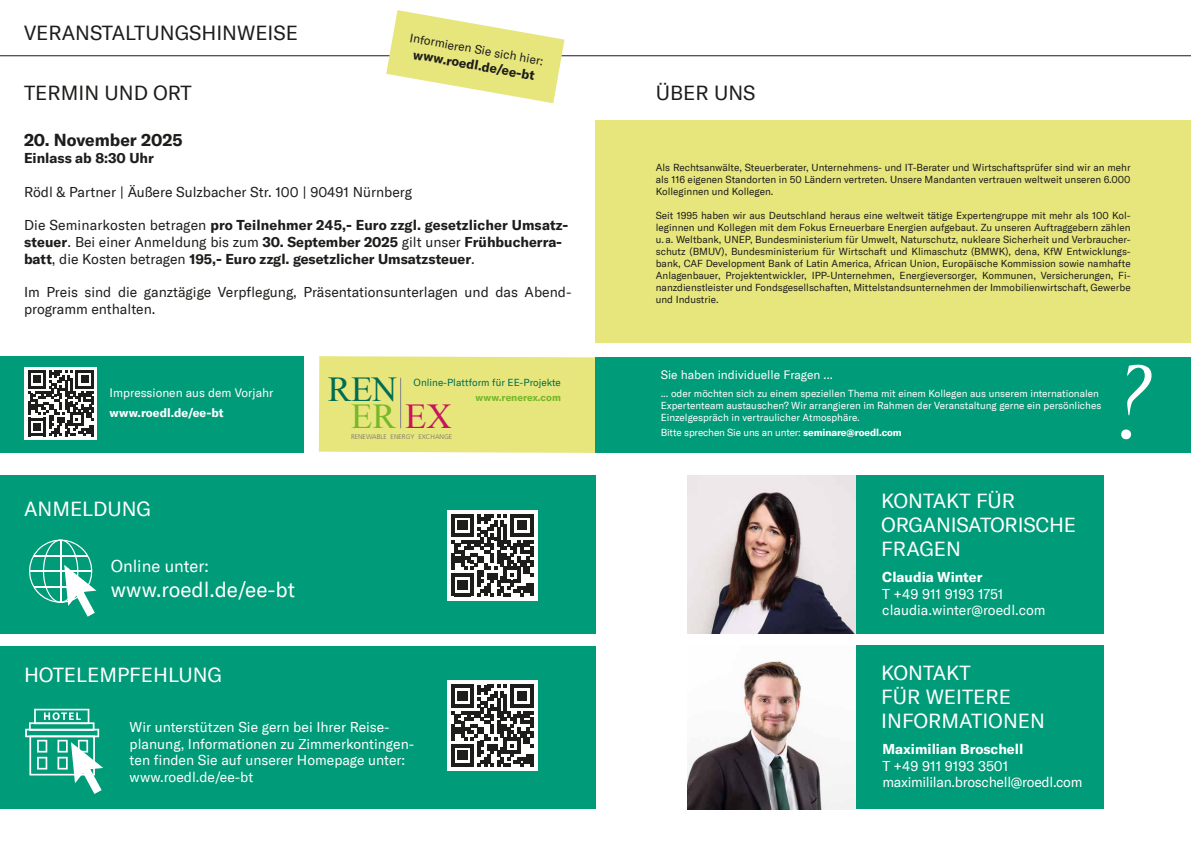
<style>
.page{position:relative;width:1191px;height:842px;background:#fff}
.page>*{position:absolute;margin:0;border:0;box-sizing:border-box;transform-origin:0 0}
.t1{font:35px "Times New Roman";color:#76b82a}
.t2{font:35px "Times New Roman";color:#006c52}
.t3{font:20.9px "GT America";color:#fff}
.t4{font:20px/24px "GT America";color:#fff}
.t5{font:20px "GT America";color:#1d1d1b}
.t6{font:700 17px "GT America";color:#1d1d1b}
.t7{font:16.7px "GT America";color:#fff}
.t8{font:700 14px/16.8px "GT America";color:#1d1d1b}
.t9{font:14px/16.8px "GT America";color:#fff}
.t10{font:14px/16.8px "GT America";color:#1d1d1b}
.t11{font:14px/16.8px "GT America";letter-spacing:-.02em;color:#fff}
.t12{font:700 14px "GT America";color:#fff}
.t13{font:700 13px "GT America";color:#1d1d1b}
.t14{font:12px "GT America";color:#fff}
.t15{font:12px "GT America";color:#1d1d1b}
.t16{font:700 12px "GT America";letter-spacing:.005em;color:#fff}
.t17{font:10px/12px "GT America";color:#1d1d1b;text-align:justify}
.t18{font:10px/12px "GT America";color:#fff}
.t19{font:10px "GT America";color:#006c52}
.t20{font:700 10px "GT America";color:#76b82a}
.t21{font:300 6.8px "Frutiger CE";color:#70706f}
.s1{font-weight:400}
.s2{color:#c7145d}
.s3{font-weight:700}
</style>
<div class="page">
<div style="left:855px;top:475px;width:249px;height:158px;background:#009b78"></div>
<div style="left:791px;top:645px;width:313px;height:164px;background:#009b78"></div>
<div style="left:595px;top:120px;width:596px;height:222px;background:#e7e67c"></div>
<div style="left:319px;top:356px;width:276px;height:97px;background:#e7e67c"></div>
<div style="left:0;top:475px;width:595px;height:158px;background:#009b78"></div>
<svg style="left:29px;top:539px;width:67px;height:78px"></svg>
<div style="left:0;top:647px;width:595px;height:162px;background:#009b78"></div>
<div style="left:447px;top:681px;width:90px;height:90px;background:#fff"></div>
<svg style="left:451px;top:685px;width:82px;height:82px"></svg>
<svg style="left:25px;top:709px;width:78px;height:85px"></svg>
<img style="left:688px;top:475px;width:168px;height:158px">
<img style="left:688px;top:645px;width:167px;height:164px">
<div style="left:0;top:356px;width:304px;height:96px;background:#009b78"></div>
<div style="left:595px;top:357px;width:596px;height:96px;background:#009b78"></div>
<svg style="left:1121px;top:365px;width:30px;height:74px"></svg>
<hr style="left:400px;top:378px;width:1px;height:50px;background:#878787">
<hr style="left:0;top:55px;width:1191px;height:1px;background:#1d1d1b">
<svg style="left:386px;top:10px;width:178px;height:93px"></svg>
<div style="left:447px;top:510px;width:90px;height:90px;background:#fff"></div>
<svg style="left:451px;top:514px;width:82px;height:82px"></svg>
<div style="left:25px;top:367px;width:72px;height:72px;background:#fff"></div>
<svg style="left:28px;top:370px;width:66px;height:66px"></svg>
<h3 class="t5" style="left:24px;top:21px;width:275px">VERANSTALTUNGSHINWEISE</h3>
<p class="t15" style="left:411px;top:31px;width:137px;rotate:10deg">Informieren Sie sich hier:</p>
<h3 class="t13" style="left:415px;top:46px;width:125px;rotate:10deg">www.roedl.de/ee-bt</h3>
<h3 class="t5" style="left:24px;top:81px;width:169px">TERMIN UND ORT</h3>
<h3 class="t5" style="left:656px;top:81px;width:101px">ÜBER UNS</h3>
<h3 class="t6" style="left:24px;top:130px;width:160px">20. November 2025</h3>
<h3 class="t8" style="left:24px;top:149px;width:131px">Einlass ab 8:30 Uhr</h3>
<h3 class="t10" style="left:24px;top:183px;width:390px">Rödl &amp; Partner | Äußere Sulzbacher Str. 100 | 90491 Nürnberg</h3>
<h3 class="t8" style="left:24px;top:217px;width:546px"><span class="s1">Die Seminarkosten betragen</span> pro Teilnehmer 245,- Euro zzgl. gesetzlicher Umsatz&shy;steuer<span class="s1">. Bei einer Anmeldung bis zum</span> 30. September 2025 <span class="s1">gilt unser</span> Frühbucherra&shy;batt<span class="s1">, die Kosten betragen</span> 195,- Euro zzgl. gesetzlicher Umsatzsteuer<span class="s1">.</span></h3>
<h3 class="t10" style="left:24px;top:284px;width:549px">Im Preis sind die ganztägige Verpflegung, Präsentationsunterlagen und das Abend&shy;programm enthalten.</h3>
<h1 class="t2" style="left:328px;top:366px;width:71px">REN</h1>
<p class="t21" style="left:351px;top:433px;width:103px">RENEWABLE ENERGY EXCHANGE</p>
<p class="t19" style="left:413px;top:376px;width:149px">Online-Plattform für EE-Projekte</p>
<p class="t20" style="left:475px;top:391px;width:87px">www.renerex.com</p>
<p class="t14" style="left:110px;top:386px;width:165px">Impressionen aus dem Vorjahr</p>
<p class="t16" style="left:110px;top:405px;width:115px">www.roedl.de/ee-bt</p>
<h1 class="t1" style="left:351px;top:392px;width:102px">ER <span class="s2">EX</span></h1>
<h3 class="t4" style="left:24px;top:497px;width:129px">ANMELDUNG</h3>
<h3 class="t7" style="left:111px;top:556px;width:100px">Online unter:</h3>
<h2 class="t3" style="left:111px;top:578px;width:186px">www.roedl.de/ee-bt</h2>
<h3 class="t4" style="left:24px;top:663px;width:199px">HOTELEMPFEHLUNG</h3>
<h3 class="t9" style="left:130px;top:718px;width:286px">Wir unterstützen Sie gern bei Ihrer Reise&shy;planung, Informationen zu Zimmerkontingen&shy;ten finden Sie auf unserer Homepage unter: www.roedl.de/ee-bt</h3>
<p class="t17" style="left:656px;top:162px;width:476px">Als Rechtsanwälte, Steuerberater, Unternehmens- und IT-Berater und Wirtschaftsprüfer sind wir an mehr als 116 eigenen Standorten in 50 Ländern vertreten. Unsere Mandanten vertrauen weltweit unseren 6.000<br>Kolleginnen und Kollegen.</p>
<p class="t17" style="left:656px;top:210px;width:476px">Seit 1995 haben wir aus Deutschland heraus eine weltweit tätige Expertengruppe mit mehr als 100 Kol&shy;leginnen und Kollegen mit dem Fokus Erneuerbare Energien aufgebaut. Zu unseren Auftraggebern zählen u. a. Weltbank, UNEP, Bundesministerium für Umwelt, Naturschutz, nukleare Sicherheit und Verbraucher&shy;schutz (BMUV), Bundesministerium für Wirtschaft und Klimaschutz (BMWK), dena, KfW Entwicklungs&shy;bank, CAF Development Bank of Latin America, African Union, Europäische Kommission sowie namhafte Anlagenbauer, Projektentwickler, IPP-Unternehmen, Energieversorger, Kommunen, Versicherungen, Fi&shy;nanzdienstleister und Fondsgesellschaften, Mittelstandsunternehmen der Immobilienwirtschaft, Gewerbe und Industrie.</p>
<p class="t14" style="left:660px;top:368px;width:174px">Sie haben individuelle Fragen ...</p>
<p class="t18" style="left:660px;top:387px;width:442px">... oder möchten sich zu einem speziellen Thema mit einem Kollegen aus unserem internationalen<br>Expertenteam austauschen? Wir arrangieren im Rahmen der Veranstaltung gerne ein persönliches<br>Einzelgespräch in vertraulicher Atmosphäre.</p>
<p class="t18" style="left:660px;top:426px;width:242px">Bitte sprechen Sie uns an unter: <span class="s3">seminare@roedl.com</span></p>
<h3 class="t4" style="left:881px;top:489px;width:196px">KONTAKT FÜR<br>ORGANISATORISCHE<br>FRAGEN</h3>
<h3 class="t12" style="left:882px;top:568px;width:102px">Claudia Winter</h3>
<h3 class="t9" style="left:882px;top:585px;width:165px">T +49 911 9193 1751 claudia.winter@roedl.com</h3>
<h3 class="t4" style="left:881px;top:660px;width:165px">KONTAKT<br>FÜR WEITERE<br>INFORMATIONEN</h3>
<h3 class="t12" style="left:882px;top:740px;width:142px">Maximilian Broschell</h3>
<h3 class="t11" style="left:882px;top:757px;width:202px">T +49 911 9193 3501 maximililan.broschell@roedl.com</h3>
</div>
